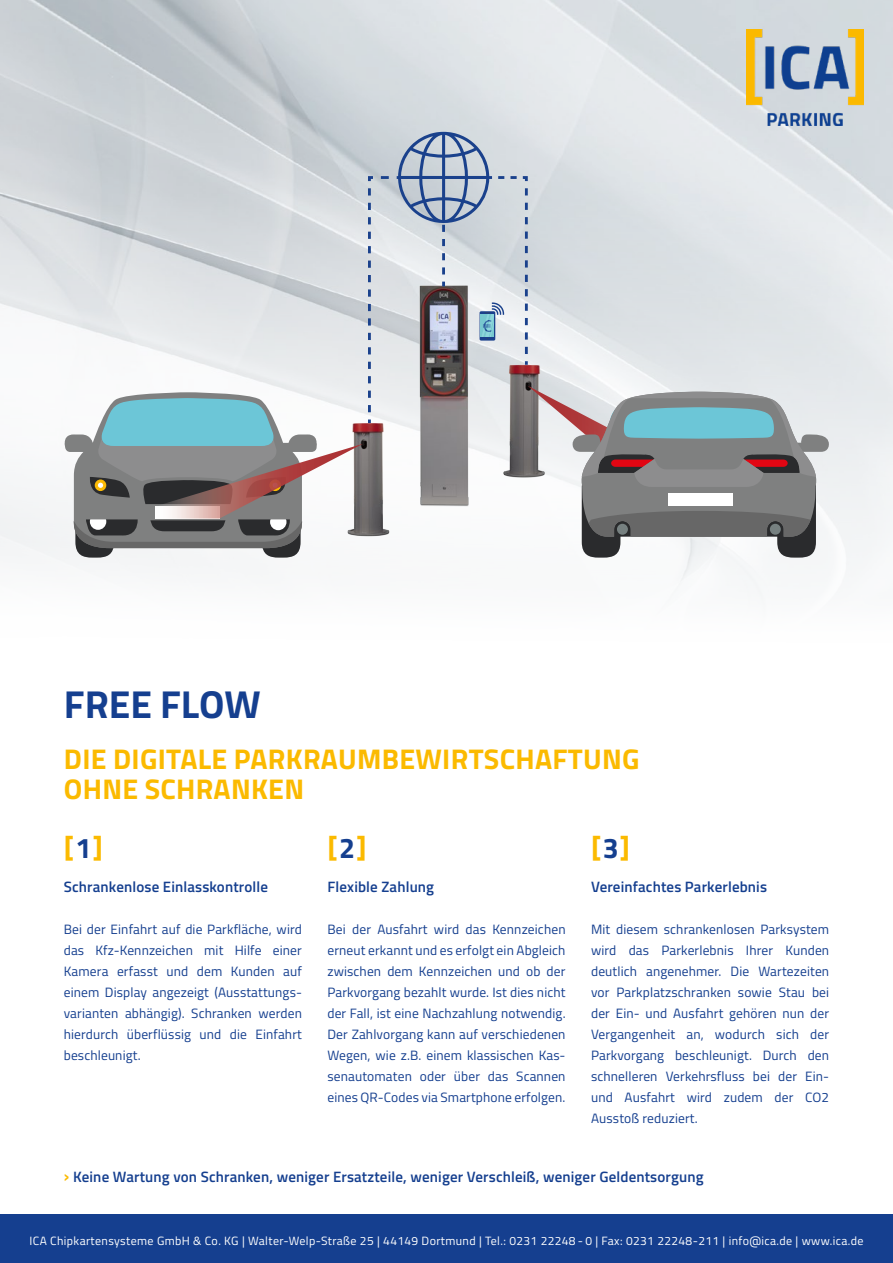
<style>
.page{position:relative;width:893px;height:1263px;background:#fff}
.page>*{position:absolute;margin:0;border:0;box-sizing:border-box;transform-origin:0 0}
.t1{font:700 39px "Titillium";color:#153f8f}
.t2{font:700 28.5px/29.7px "Titillium";letter-spacing:.01em;color:#fbba00}
.t3{font:600 15px "Titillium";letter-spacing:.01em;color:#153f8f}
.t4{font:13.5px/21px "Titillium";letter-spacing:.01em;color:#153f8f;text-align:justify}
.t5{font:12px "Titillium";letter-spacing:.03em;color:#fff}
.s1{color:#153f8f}
.s2{font-size:18px;color:#fbba00}
</style>
<div class="page">
<img style="left:0;top:0;width:893px;height:597px">
<img style="left:746px;top:30px;width:117px;height:96px">
<div style="left:0;top:1214px;width:893px;height:49px;background:#153f8f"></div>
<img style="left:295px;top:558px;width:148px;height:32px">
<img style="left:330px;top:558px;width:229px;height:10px">
<svg style="left:64px;top:132px;width:765px;height:426px"></svg>
<div style="left:668px;top:493px;width:65px;height:12px;background:#fff"></div>
<h1 class="t1" style="left:64px;top:674px;width:198px">FREE FLOW</h1>
<h2 class="t2" style="left:64px;top:743px;width:577px">DIE DIGITALE PARKRAUMBEWIRTSCHAFTUNG<br>OHNE SCHRANKEN</h2>
<h2 class="t2" style="left:64px;top:831px;width:40px">[<span class="s1">1</span>]</h2>
<h2 class="t2" style="left:328px;top:831px;width:40px">[<span class="s1">2</span>]</h2>
<h2 class="t2" style="left:591px;top:831px;width:40px">[<span class="s1">3</span>]</h2>
<p class="t3" style="left:64px;top:875px;width:206px">Schrankenlose Einlasskontrolle</p>
<p class="t4" style="left:64px;top:918px;width:240px">Bei der Einfahrt auf die Parkfläche, wird das Kfz-Kennzeichen mit Hilfe einer Kamera erfasst und dem Kunden auf einem Display angezeigt (Ausstattungs&shy;varianten abhängig). Schranken werden hierdurch überflüssig und die Einfahrt beschleunigt.</p>
<p class="t3" style="left:327px;top:875px;width:108px">Flexible Zahlung</p>
<p class="t4" style="left:327px;top:918px;width:240px">Bei der Ausfahrt wird das Kennzeichen erneut erkannt und es erfolgt ein Abgleich zwischen dem Kennzeichen und ob der Parkvorgang bezahlt wurde. Ist dies nicht der Fall, ist eine Nachzahlung notwendig.<br>Der Zahlvorgang kann auf verschiedenen Wegen, wie z.B. einem klassischen Kas&shy;senautomaten oder über das Scannen eines QR-Codes via Smartphone erfolgen.</p>
<p class="t3" style="left:591px;top:875px;width:178px">Vereinfachtes Parkerlebnis</p>
<p class="t4" style="left:591px;top:918px;width:240px">Mit diesem schrankenlosen Parksystem wird das Parkerlebnis Ihrer Kunden deutlich angenehmer. Die Wartezeiten vor Parkplatzschranken sowie Stau bei der Ein- und Ausfahrt gehören nun der Vergangenheit an, wodurch sich der Parkvorgang beschleunigt. Durch den schnelleren Verkehrsfluss bei der Ein&shy;und Ausfahrt wird zudem der CO2<br>Ausstoß reduziert.</p>
<p class="t3" style="left:64px;top:1165px;width:641px"><span class="s2">›</span> Keine Wartung von Schranken, weniger Ersatzteile, weniger Verschleiß, weniger Geldentsorgung</p>
<p class="t5" style="left:30px;top:1231px;width:835px">ICA Chipkartensysteme GmbH &amp; Co. KG | Walter-Welp-Straße 25 | 44149 Dortmund | Tel.: 0231 22248 - 0 | Fax: 0231 22248-211 | info@ica.de | www.ica.de</p>
</div>
